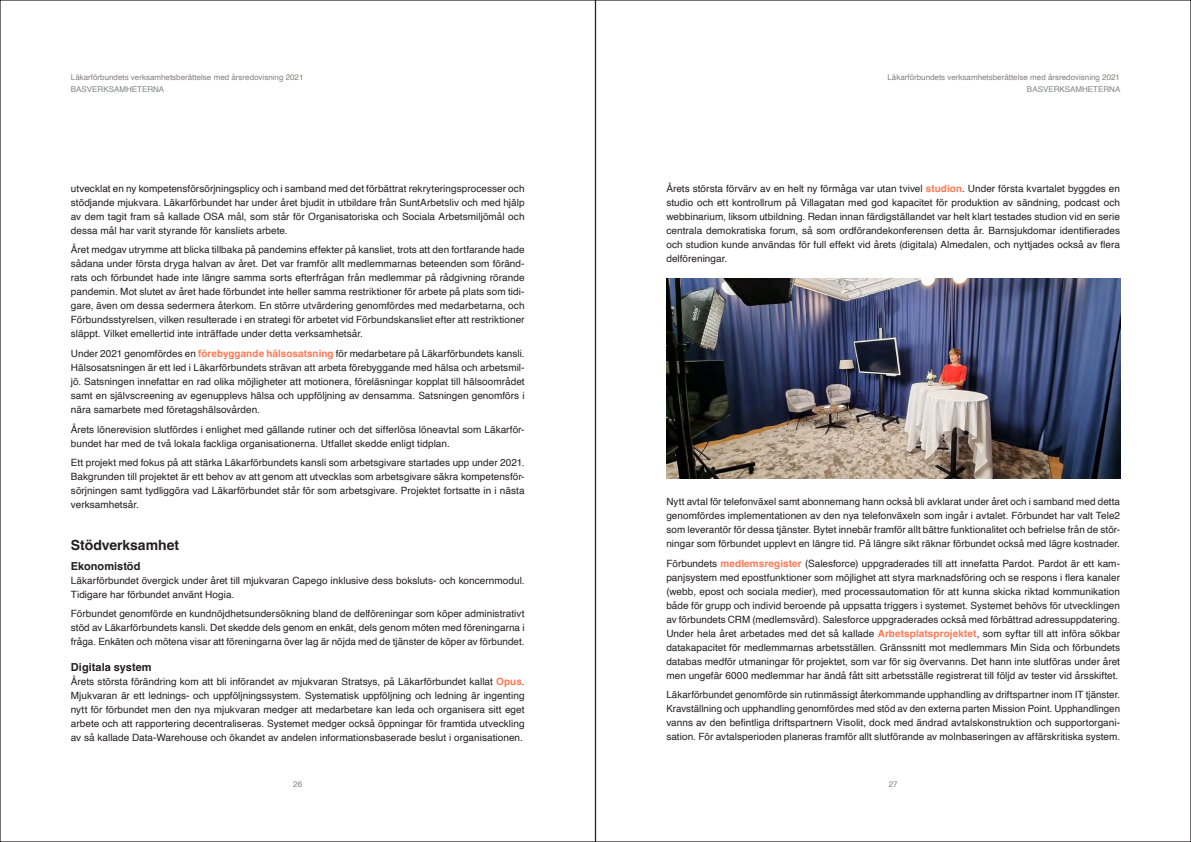
<style>
.page{position:relative;width:1191px;height:842px;background:#fff}
.page>*{position:absolute;margin:0;border:0;box-sizing:border-box;transform-origin:0 0}
.Rubrik2{font:700 14px "Helvetica";color:#231f20}
.mellanrubbe{font:700 11px "Helvetica";color:#231f20}
.t1{font:10px/14px "Helvetica";letter-spacing:.005em;color:#231f20;text-align:justify}
.t2{font:8px "Helvetica";color:#867f7c}
.t3{font:8px "Helvetica";color:#808285}
.s1{font-weight:700;color:#ff7955}
</style>
<div class="page">
<img style="left:666px;top:278px;width:454px;height:200px">
<p class="t2" style="left:71px;top:71px;width:234px">Läkarförbundets verksamhetsberättelse med årsredovisning 2021</p>
<p class="t2" style="left:887px;top:71px;width:234px">Läkarförbundets verksamhetsberättelse med årsredovisning 2021</p>
<p class="t3" style="left:71px;top:83px;width:95px">BASVERKSAMHETERNA</p>
<p class="t3" style="left:1027px;top:83px;width:95px">BASVERKSAMHETERNA</p>
<p class="t1" style="left:71px;top:182px;width:455px">utvecklat en ny kompetensförsörjningsplicy och i samband med det förbättrat rekryteringsprocesser och stödjande mjukvara. Läkarförbundet har under året bjudit in utbildare från SuntArbetsliv och med hjälp av dem tagit fram så kallade OSA mål, som står för Organisatoriska och Sociala Arbetsmiljömål och dessa mål har varit styrande för kansliets arbete.</p>
<p class="t1" style="left:71px;top:243px;width:455px">Året medgav utrymme att blicka tillbaka på pandemins effekter på kansliet, trots att den fortfarande hade sådana under första dryga halvan av året. Det var framför allt medlemmarnas beteenden som föränd&shy;rats och förbundet hade inte längre samma sorts efterfrågan från medlemmar på rådgivning rörande pandemin. Mot slutet av året hade förbundet inte heller samma restriktioner för arbete på plats som tidi&shy;gare, även om dessa sedermera återkom. En större utvärdering genomfördes med medarbetarna, och Förbundsstyrelsen, vilken resulterade i en strategi för arbetet vid Förbundskansliet efter att restriktioner släppt. Vilket emellertid inte inträffade under detta verksamhetsår.</p>
<p class="t1" style="left:71px;top:347px;width:455px">Under 2021 genomfördes en <span class="s1">förebyggande hälsosatsning</span> för medarbetare på Läkarförbundets kansli.<br>Hälsosatsningen är ett led i Läkarförbundets strävan att arbeta förebyggande med hälsa och arbetsmil&shy;jö. Satsningen innefattar en rad olika möjligheter att motionera, föreläsningar kopplat till hälsoområdet samt en självscreening av egenupplevs hälsa och uppföljning av densamma. Satsningen genomförs i nära samarbete med företagshälsovården.</p>
<p class="t1" style="left:71px;top:423px;width:455px">Årets lönerevision slutfördes i enlighet med gällande rutiner och det sifferlösa löneavtal som Läkarför&shy;bundet har med de två lokala fackliga organisationerna. Utfallet skedde enligt tidplan.</p>
<p class="t1" style="left:71px;top:456px;width:455px">Ett projekt med fokus på att stärka Läkarförbundets kansli som arbetsgivare startades upp under 2021.<br>Bakgrunden till projektet är ett behov av att genom att utvecklas som arbetsgivare säkra kompetensför&shy;sörjningen samt tydliggöra vad Läkarförbundet står för som arbetsgivare. Projektet fortsatte in i nästa verksamhetsår.</p>
<p class="Rubrik2" style="left:71px;top:536px;width:110px">Stödverksamhet</p>
<p class="mellanrubbe" style="left:71px;top:559px;width:71px">Ekonomistöd</p>
<p class="t1" style="left:71px;top:573px;width:455px">Läkarförbundet övergick under året till mjukvaran Capego inklusive dess boksluts- och koncernmodul.<br>Tidigare har förbundet använt Hogia.</p>
<p class="t1" style="left:71px;top:607px;width:455px">Förbundet genomförde en kundnöjdhetsundersökning bland de delföreningar som köper administrativt stöd av Läkarförbundets kansli. Det skedde dels genom en enkät, dels genom möten med föreningarna i fråga. Enkäten och mötena visar att föreningarna över lag är nöjda med de tjänster de köper av förbundet.</p>
<p class="mellanrubbe" style="left:71px;top:660px;width:82px">Digitala system</p>
<p class="t1" style="left:71px;top:674px;width:455px">Årets största förändring kom att bli införandet av mjukvaran Stratsys, på Läkarförbundet kallat <span class="s1">Opus</span>.<br>Mjukvaran är ett lednings- och uppföljningssystem. Systematisk uppföljning och ledning är ingenting nytt för förbundet men den nya mjukvaran medger att medarbetare kan leda och organisera sitt eget arbete och att rapportering decentraliseras. Systemet medger också öppningar för framtida utveckling av så kallade Data-Warehouse och ökandet av andelen informationsbaserade beslut i organisationen.</p>
<p class="t1" style="left:666px;top:182px;width:455px">Årets största förvärv av en helt ny förmåga var utan tvivel <span class="s1">studion</span>. Under första kvartalet byggdes en studio och ett kontrollrum på Villagatan med god kapacitet för produktion av sändning, podcast och webbinarium, liksom utbildning. Redan innan färdigställandet var helt klart testades studion vid en serie centrala demokratiska forum, så som ordförandekonferensen detta år. Barnsjukdomar identifierades och studion kunde användas för full effekt vid årets (digitala) Almedalen, och nyttjades också av flera delföreningar.</p>
<p class="t1" style="left:666px;top:495px;width:455px">Nytt avtal för telefonväxel samt abonnemang hann också bli avklarat under året och i samband med detta genomfördes implementationen av den nya telefonväxeln som ingår i avtalet. Förbundet har valt Tele2 som leverantör för dessa tjänster. Bytet innebär framför allt bättre funktionalitet och befrielse från de stör&shy;ningar som förbundet upplevt en längre tid. På längre sikt räknar förbundet också med lägre kostnader.</p>
<p class="t1" style="left:666px;top:556px;width:455px">Förbundets <span class="s1">medlemsregister</span> (Salesforce) uppgraderades till att innefatta Pardot. Pardot är ett kam&shy;panjsystem med epostfunktioner som möjlighet att styra marknadsföring och se respons i flera kanaler (webb, epost och sociala medier), med processautomation för att kunna skicka riktad kommunikation både för grupp och individ beroende på uppsatta triggers i systemet. Systemet behövs för utvecklingen av förbundets CRM (medlemsvård). Salesforce uppgraderades också med förbättrad adressuppdatering.<br>Under hela året arbetades med det så kallade <span class="s1">Arbetsplatsprojektet</span>, som syftar till att införa sökbar datakapacitet för medlemmarnas arbetsställen. Gränssnitt mot medlemmars Min Sida och förbundets databas medför utmaningar för projektet, som var för sig övervanns. Det hann inte slutföras under året men ungefär 6000 medlemmar har ändå fått sitt arbetsställe registrerat till följd av tester vid årsskiftet.</p>
<p class="t1" style="left:666px;top:688px;width:455px">Läkarförbundet genomförde sin rutinmässigt återkommande upphandling av driftspartner inom IT tjänster.<br>Kravställning och upphandling genomfördes med stöd av den externa parten Mission Point. Upphandlingen vanns av den befintliga driftspartnern Visolit, dock med ändrad avtalskonstruktion och supportorgani&shy;sation. För avtalsperioden planeras framför allt slutförande av molnbaseringen av affärskritiska system.</p>
<p class="t2" style="left:293px;top:778px;width:10px">26</p>
<p class="t2" style="left:888px;top:778px;width:10px">27</p>
</div>
